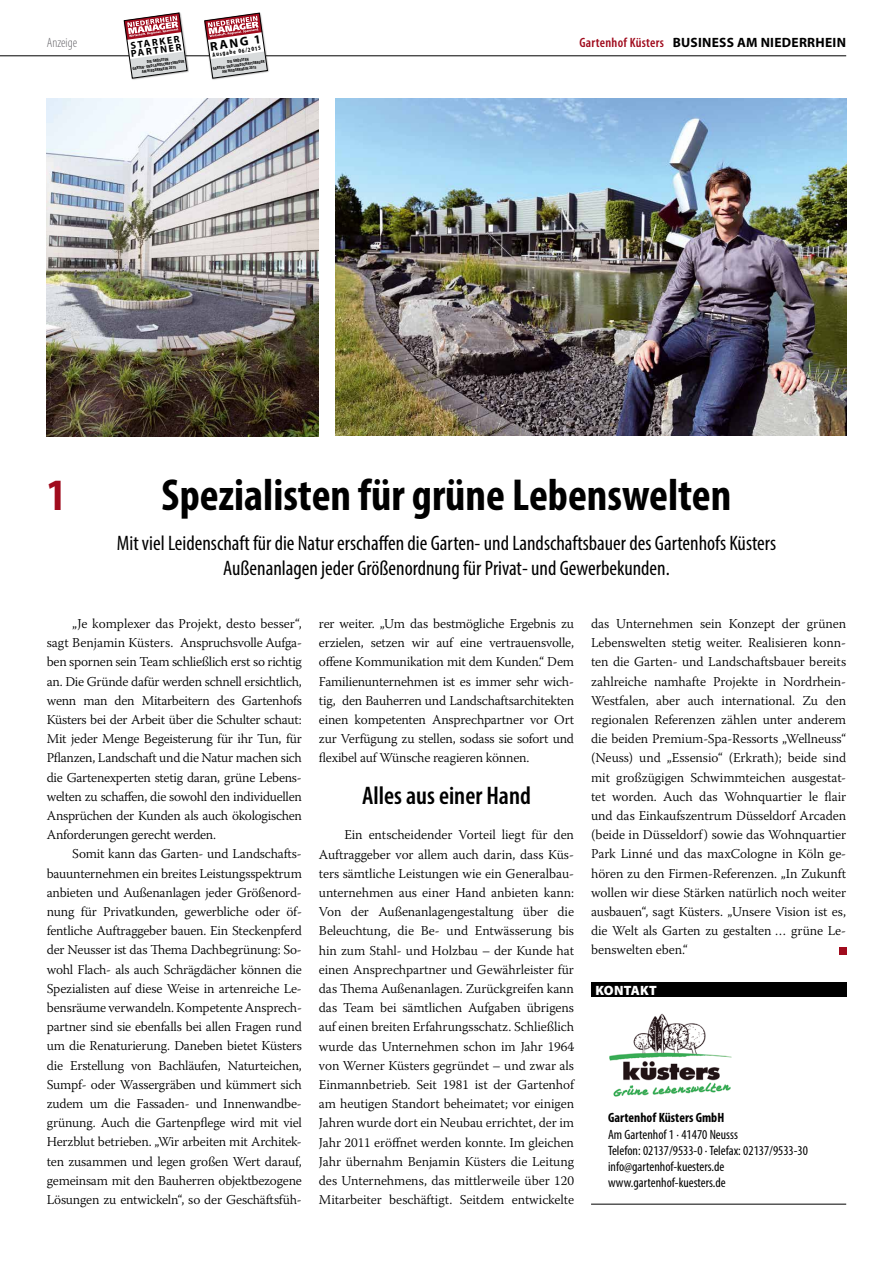
<style>
.page{position:relative;width:893px;height:1263px;background:#fff}
.page>*{position:absolute;margin:0;border:0;box-sizing:border-box;transform-origin:0 0}
.t1{font:700 condensed 45px "Myriad Pro";color:#000}
.t2{font:700 condensed 45px "Myriad Pro";color:#a00b1d}
.t3{font:600 condensed 25.5px "Myriad Pro";color:#000}
.t4{font:condensed 21px/25.2px "Myriad Pro";color:#000;text-align:center}
.t5{font:300 13.5px/19.2px "Warnock Pro";letter-spacing:-.015em;color:#000;text-align:justify}
.t6{font:condensed 13.5px/16.2px "Myriad Pro";color:#000}
.t7{font:700 13.5px "Myriad Pro";letter-spacing:.02em;color:#000}
.t8{font:700 condensed 13.5px "Myriad Pro";color:#000}
.t9{font:300 condensed 13.5px "Myriad Pro";color:#68676c}
.t10{font:900 13.5px "Myriad Pro";letter-spacing:.02em;color:#fff}
.t11{font:700 12.6px "Myriad Pro";color:#000}
.t12{font:700 9.9px "Myriad Pro";color:#000}
.t13{font:700 condensed 6.3px "Myriad Pro";color:#000}
.t14{font:700 condensed 4.35px/4.5px "Myriad Pro";color:#000;text-align:center}
.s1{font-weight:600;font-stretch:condensed;color:#a00b1d}
</style>
<div class="page">
<hr style="left:0;top:55px;width:846px;height:1px;background:#000">
<div style="left:123px;top:12px;width:66px;height:69px;background:#000;opacity:.4"></div>
<svg style="left:124px;top:13px;width:64px;height:66px"></svg>
<hr style="left:591px;top:1204px;width:255px;height:1px;background:#000">
<div style="left:591px;top:982px;width:255px;height:15px;background:#000"></div>
<img style="left:609px;top:1013px;width:123px;height:83px">
<img style="left:47px;top:99px;width:271px;height:337px">
<img style="left:335px;top:99px;width:511px;height:337px">
<div style="left:839px;top:947px;width:7px;height:7px;background:#a00b1d"></div>
<div style="left:204px;top:12px;width:66px;height:69px;background:#000;opacity:.4"></div>
<svg style="left:204px;top:13px;width:64px;height:66px"></svg>
<p class="t9" style="left:47px;top:34px;width:32px">Anzeige</p>
<p class="t12" style="left:130px;top:39px;width:51px;rotate:-8deg">STARKER</p>
<p class="t7" style="left:579px;top:33px;width:268px"><span class="s1">Gartenhof Küsters</span> BUSINESS AM NIEDERRHEIN</p>
<p class="t11" style="left:209px;top:38px;width:53px;rotate:-8deg">RANG 1</p>
<p class="t12" style="left:130px;top:47px;width:52px;rotate:-8deg">PARTNER</p>
<p class="t14" style="left:132px;top:62px;width:54px;rotate:-8deg">DIE GRÖSSTEN<br>GARTEN- UND LANDSCHAFTSBAUER<br>AM NIEDERRHEIN 2015</p>
<p class="t13" style="left:212px;top:51px;width:50px;rotate:-8deg">Ausgabe 06/2015</p>
<p class="t14" style="left:212px;top:62px;width:54px;rotate:-8deg">DIE GRÖSSTEN<br>GARTEN- UND LANDSCHAFTSBAUER<br>AM NIEDERRHEIN 2015</p>
<h1 class="t2" style="left:47px;top:467px;width:21px">1</h1>
<h1 class="t1" style="left:162px;top:467px;width:571px">Spezialisten für grüne Lebenswelten</h1>
<h3 class="t4" style="left:117px;top:530px;width:661px">Mit viel Leidenschaft für die Natur erschaffen die Garten- und Landschaftsbauer des Gartenhofs Küsters<br>Außenanlagen jeder Größenordnung für Privat- und Gewerbekunden.</h3>
<p class="t5" style="left:47px;top:614px;width:257px;text-indent:26px">„Je komplexer das Projekt, desto besser“, sagt Benjamin Küsters. Anspruchsvolle Aufga&shy;ben spornen sein Team schließlich erst so richtig an. Die Gründe dafür werden schnell ersichtlich, wenn man den Mitarbeitern des Gartenhofs Küsters bei der Arbeit über die Schulter schaut:<br>Mit jeder Menge Begeisterung für ihr Tun, für Pflanzen, Landschaft und die Natur machen sich die Gartenexperten stetig daran, grüne Lebens&shy;welten zu schaffen, die sowohl den individuellen Ansprüchen der Kunden als auch ökologischen Anforderungen gerecht werden.</p>
<p class="t5" style="left:47px;top:844px;width:257px;text-indent:26px">Somit kann das Garten- und Landschafts&shy;bauunternehmen ein breites Leistungsspektrum anbieten und Außenanlagen jeder Größenord&shy;nung für Privatkunden, gewerbliche oder öf&shy;fentliche Auftraggeber bauen. Ein Steckenpferd der Neusser ist das Thema Dachbegrünung: So&shy;wohl Flach- als auch Schrägdächer können die Spezialisten auf diese Weise in artenreiche Le&shy;bensräume verwandeln. Kompetente Ansprech&shy;partner sind sie ebenfalls bei allen Fragen rund um die Renaturierung. Daneben bietet Küsters die Erstellung von Bachläufen, Naturteichen, Sumpf- oder Wassergräben und kümmert sich zudem um die Fassaden- und Innenwandbe&shy;grünung. Auch die Gartenpflege wird mit viel Herzblut betrieben. „Wir arbeiten mit Architek&shy;ten zusammen und legen großen Wert darauf, gemeinsam mit den Bauherren objektbezogene Lösungen zu entwickeln“, so der Geschäftsfüh-</p>
<p class="t5" style="left:319px;top:614px;width:257px">rer weiter. „Um das bestmögliche Ergebnis zu erzielen, setzen wir auf eine vertrauensvolle, offene Kommunikation mit dem Kunden.“ Dem Familienunternehmen ist es immer sehr wich&shy;tig, den Bauherren und Landschaftsarchitekten einen kompetenten Ansprechpartner vor Ort zur Verfügung zu stellen, sodass sie sofort und flexibel auf Wünsche reagieren können.</p>
<h2 class="t3" style="left:362px;top:779px;width:170px">Alles aus einer Hand</h2>
<p class="t5" style="left:319px;top:825px;width:257px;text-indent:26px">Ein entscheidender Vorteil liegt für den Auftraggeber vor allem auch darin, dass Küs&shy;ters sämtliche Leistungen wie ein Generalbau&shy;unternehmen aus einer Hand anbieten kann:<br>Von der Außenanlagengestaltung über die Beleuchtung, die Be- und Entwässerung bis hin zum Stahl- und Holzbau – der Kunde hat einen Ansprechpartner und Gewährleister für das Thema Außenanlagen. Zurückgreifen kann das Team bei sämtlichen Aufgaben übrigens auf einen breiten Erfahrungsschatz. Schließlich wurde das Unternehmen schon im Jahr 1964 von Werner Küsters gegründet – und zwar als Einmannbetrieb. Seit 1981 ist der Gartenhof am heutigen Standort beheimatet; vor einigen Jahren wurde dort ein Neubau errichtet, der im Jahr 2011 eröffnet werden konnte. Im gleichen Jahr übernahm Benjamin Küsters die Leitung des Unternehmens, das mittlerweile über 120<br>Mitarbeiter beschäftigt. Seitdem entwickelte</p>
<p class="t5" style="left:591px;top:614px;width:257px">das Unternehmen sein Konzept der grünen Lebenswelten stetig weiter. Realisieren konn&shy;ten die Garten- und Landschaftsbauer bereits zahlreiche namhafte Projekte in Nordrhein-Westfalen, aber auch international. Zu den regionalen Referenzen zählen unter anderem die beiden Premium-Spa-Ressorts „Wellneuss“ (Neuss) und „Essensio“ (Erkrath); beide sind mit großzügigen Schwimmteichen ausgestat&shy;tet worden. Auch das Wohnquartier le flair und das Einkaufszentrum Düsseldorf Arcaden (beide in Düsseldorf) sowie das Wohnquartier Park Linné und das maxCologne in Köln ge&shy;hören zu den Firmen-Referenzen. „In Zukunft wollen wir diese Stärken natürlich noch weiter ausbauen“, sagt Küsters. „Unsere Vision ist es, die Welt als Garten zu gestalten … grüne Le&shy;benswelten eben.“</p>
<p class="t10" style="left:595px;top:981px;width:63px">KONTAKT</p>
<p class="t8" style="left:608px;top:1109px;width:118px">Gartenhof Küsters GmbH</p>
<p class="t6" style="left:608px;top:1126px;width:201px">Am Gartenhof 1 · 41470 Neusss<br>Telefon: 02137/9533-0 · Telefax: 02137/9533-30 info@gartenhof-kuesters.de www.gartenhof-kuesters.de</p>
</div>
